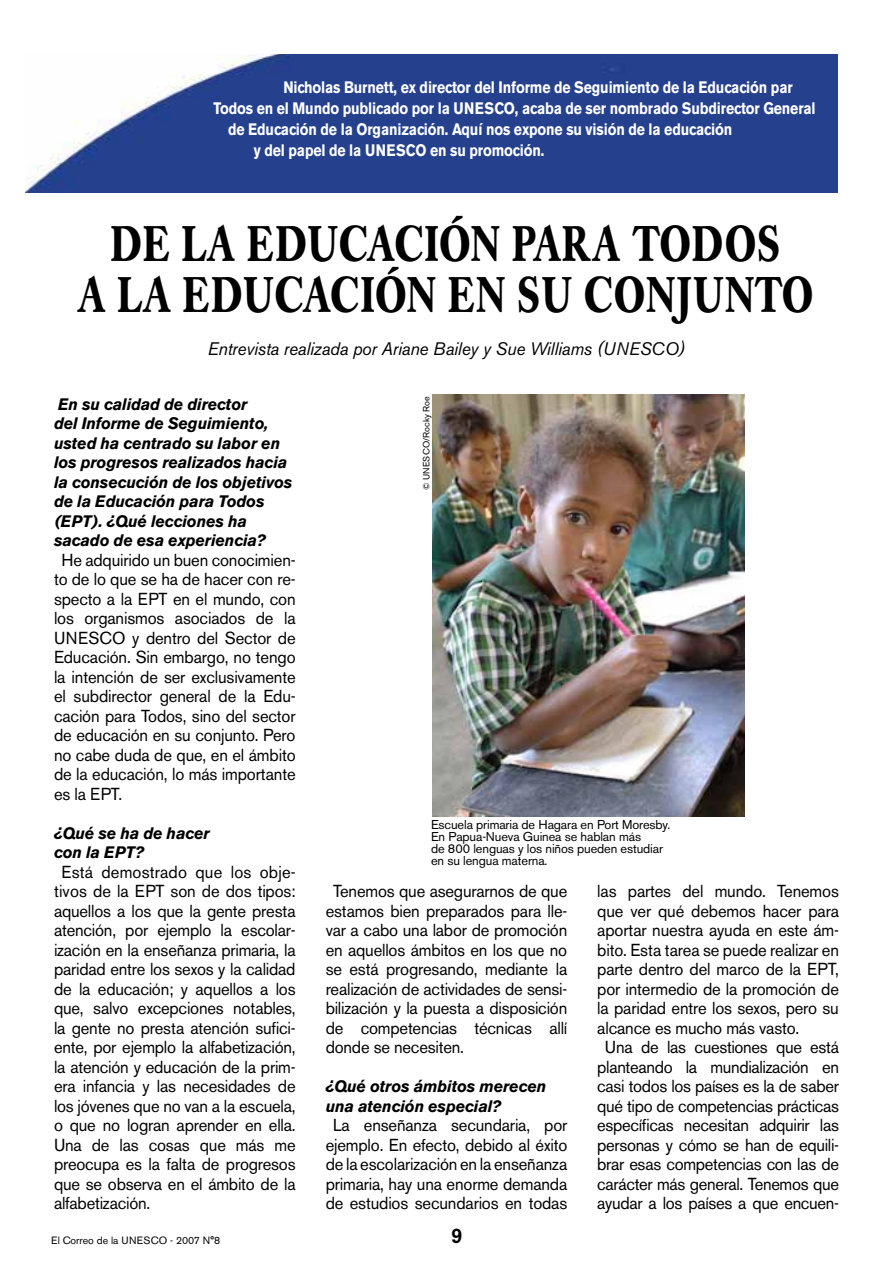
<style>
.page{position:relative;width:893px;height:1263px;background:#fff}
.page>*{position:absolute;margin:0;border:0;box-sizing:border-box;transform-origin:0 0}
.t1{font:700 49.5px/51px "Caslon Book BE";letter-spacing:.04em;color:#000;text-align:center;scale:.75 1}
.t2{font:500 21px "Akzidenz Grotesk BE";color:#000;scale:.96 1}
.t3{font:italic 18px "Akzidenz Grotesk BE";letter-spacing:-.01em;color:#000;scale:.96 1}
.t4{font:17.25px/19.5px "Akzidenz Grotesk BE";letter-spacing:-.01em;color:#000;text-align:justify;scale:.96 1}
.t5{font:italic 700 16.5px/19.5px "Akzidenz Grotesk BE";letter-spacing:-.01em;color:#000;scale:.96 1}
.t6{font:700 16.5px "Akzidenz Grotesk BE";letter-spacing:-.01em;color:#fff;scale:.85 1}
.t7{font:12.75px/12px "Akzidenz Grotesk BE";letter-spacing:-.01em;color:#000}
.t8{font:10.5px "Akzidenz Grotesk BE";color:#000}
.t9{font:9px "Akzidenz Grotesk BE";letter-spacing:.01em;color:#000}
</style>
<div class="page">
<img style="left:25px;top:54px;width:813px;height:138px">
<img style="left:432px;top:395px;width:313px;height:422px">
<p class="t6" style="left:283px;top:77px;width:601px">Nicholas Burnett, ex director del Informe de Seguimiento de la Educación par</p>
<p class="t6" style="left:213px;top:98px;width:710px">Todos en el Mundo publicado por la UNESCO, acaba de ser nombrado Subdirector General</p>
<p class="t6" style="left:228px;top:119px;width:594px">de Educación de la Organización. Aquí nos expone su visión de la educación</p>
<p class="t6" style="left:254px;top:140px;width:343px">y del papel de la UNESCO en su promoción.</p>
<h1 class="t1" style="left:77px;top:220px;width:983px">DE LA EDUCACIÓN PARA TODOS<br>A LA EDUCACIÓN EN SU CONJUNTO</h1>
<p class="t3" style="left:208px;top:337px;width:498px">Entrevista realizada por Ariane Bailey y Sue Williams (UNESCO)</p>
<p class="t5" style="left:54px;top:394px;width:250px">En su calidad de director<br>del Informe de Seguimiento, usted ha centrado su labor en los progresos realizados hacia la consecución de los objetivos de la Educación para Todos (EPT). ¿Qué lecciones ha sacado de esa experiencia?</p>
<p class="t4" style="left:54px;top:550px;width:253px;text-indent:8px">He adquirido un buen conocimien&shy;to de lo que se ha de hacer con re&shy;specto a la EPT en el mundo, con los organismos asociados de la UNESCO y dentro del Sector de Educación. Sin embargo, no tengo la intención de ser exclusivamente el subdirector general de la Edu&shy;cación para Todos, sino del sector de educación en su conjunto. Pero no cabe duda de que, en el ámbito de la educación, lo más importante es la EPT.</p>
<p class="t5" style="left:54px;top:823px;width:164px">¿Qué se ha de hacer con la EPT?</p>
<p class="t4" style="left:54px;top:862px;width:253px;text-indent:8px">Está demostrado que los obje&shy;tivos de la EPT son de dos tipos: aquellos a los que la gente presta atención, por ejemplo la escolar&shy;ización en la enseñanza primaria, la paridad entre los sexos y la calidad de la educación; y aquellos a los que, salvo excepciones notables, la gente no presta atención sufici&shy;ente, por ejemplo la alfabetización, la atención y educación de la prim&shy;era infancia y las necesidades de los jóvenes que no van a la escuela, o que no logran aprender en ella.<br>Una de las cosas que más me preocupa es la falta de progresos que se observa en el ámbito de la alfabetización.</p>
<p class="t9" style="left:421px;top:490px;width:96px;rotate:-90deg">© UNESCO/Rocky Roe</p>
<p class="t7" style="left:431px;top:819px;width:241px">Escuela primaria de Hagara en Port Moresby.<br>En Papua-Nueva Guinea se hablan más<br>de 800 lenguas y los niños pueden estudiar en su lengua materna.</p>
<p class="t4" style="left:326px;top:881px;width:253px;text-indent:8px">Tenemos que asegurarnos de que estamos bien preparados para lle&shy;var a cabo una labor de promoción en aquellos ámbitos en los que no se está progresando, mediante la realización de actividades de sensi&shy;bilización y la puesta a disposición de competencias técnicas allí donde se necesiten.</p>
<p class="t5" style="left:326px;top:1077px;width:231px">¿Qué otros ámbitos merecen una atención especial?</p>
<p class="t4" style="left:326px;top:1115px;width:253px;text-align:center">La enseñanza secundaria, por ejemplo. En efecto, debido al éxito de la escolarización en la enseñanza primaria, hay una enorme demanda de estudios secundarios en todas</p>
<p class="t4" style="left:597px;top:881px;width:253px">las partes del mundo. Tenemos</p>
<p class="t4" style="left:597px;top:901px;width:253px">que ver qué debemos hacer para</p>
<p class="t4" style="left:597px;top:920px;width:253px">aportar nuestra ayuda en este ám-</p>
<p class="t4" style="left:597px;top:940px;width:253px">bito. Esta tarea se puede realizar en</p>
<p class="t4" style="left:597px;top:959px;width:253px">parte dentro del marco de la EPT,</p>
<p class="t4" style="left:597px;top:979px;width:253px">por intermedio de la promoción de</p>
<p class="t4" style="left:597px;top:998px;width:253px">la paridad entre los sexos, pero su</p>
<p class="t4" style="left:597px;top:1018px;width:212px">alcance es mucho más vasto.</p>
<p class="t4" style="left:605px;top:1037px;width:245px">Una de las cuestiones que está</p>
<p class="t4" style="left:597px;top:1057px;width:253px">planteando la mundialización en</p>
<p class="t4" style="left:597px;top:1076px;width:253px">casi todos los países es la de saber</p>
<p class="t4" style="left:597px;top:1096px;width:253px">qué tipo de competencias prácticas</p>
<p class="t4" style="left:597px;top:1115px;width:253px">específicas necesitan adquirir las</p>
<p class="t4" style="left:597px;top:1135px;width:253px">personas y cómo se han de equili-</p>
<p class="t4" style="left:597px;top:1154px;width:253px">brar esas competencias con las de</p>
<p class="t4" style="left:597px;top:1174px;width:253px">carácter más general. Tenemos que</p>
<p class="t4" style="left:597px;top:1193px;width:253px">ayudar a los países a que encuen-</p>
<p class="t8" style="left:51px;top:1234px;width:170px">El Correo de la UNESCO - 2007 N°8</p>
<p class="t2" style="left:451px;top:1223px;width:13px">9</p>
</div>
